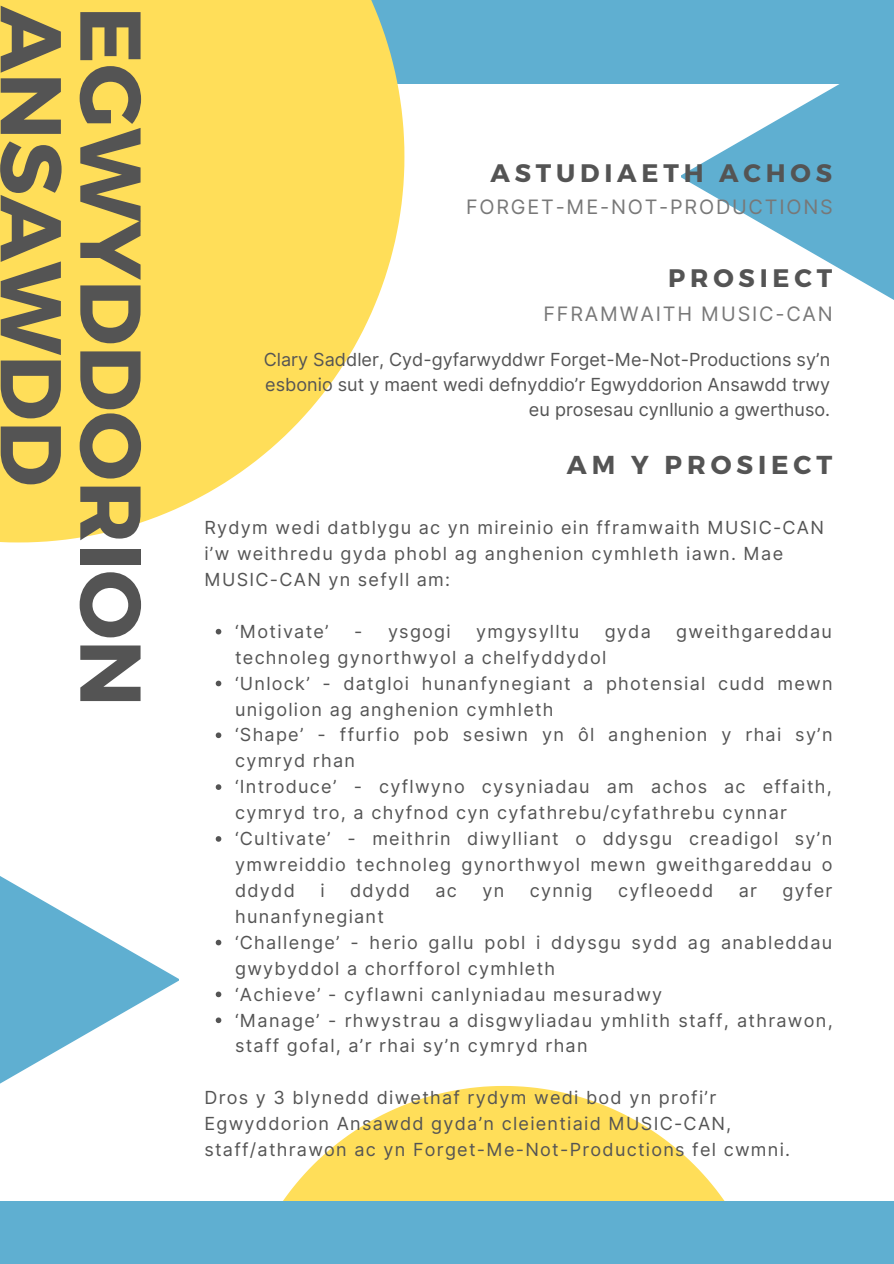
<style>
.page{position:relative;width:894px;height:1264px;background:#fff}
.page>*{position:absolute;margin:0;border:0;box-sizing:border-box;transform-origin:0 0}
.t1{font:700 85.95px/79.7px "Montserrat";color:#545454}
.t2{font:700 25.95px "Montserrat";letter-spacing:.19em;color:#545454}
.t3{font:700 25.35px "Montserrat";letter-spacing:.19em;color:#545454}
.t4{font:19.8px "Inter";letter-spacing:.09em;color:#787878}
.t5{font:18px/26px "Inter";letter-spacing:.07em;color:#545454}
.t6{font:18px/24.8px "Inter";color:#545454;text-align:right}
</style>
<div class="page">
<svg style="left:681px;top:84px;width:212px;height:216px;fill:#5fafd1"></svg>
<svg style="left:283px;top:1086px;width:442px;height:115px;fill:#ffde59"></svg>
<div style="left:0;top:0;width:893px;height:84px;background:#5fafd1"></div>
<div style="left:0;top:1201px;width:893px;height:62px;background:#5fafd1"></div>
<svg style="left:0;top:876px;width:179px;height:208px"></svg>
<svg style="left:0;top:0;width:404px;height:542px;background:#fde271"></svg>
<svg style="left:216px;top:629px;width:5px;height:5px"></svg>
<svg style="left:216px;top:680px;width:5px;height:6px"></svg>
<svg style="left:216px;top:732px;width:5px;height:6px"></svg>
<svg style="left:216px;top:784px;width:5px;height:6px"></svg>
<svg style="left:216px;top:836px;width:5px;height:5px"></svg>
<svg style="left:216px;top:939px;width:5px;height:6px"></svg>
<svg style="left:216px;top:991px;width:5px;height:6px"></svg>
<svg style="left:216px;top:1017px;width:5px;height:6px"></svg>
<p class="t1" style="left:155px;top:6px;width:702px;rotate:90deg">EGWYDDORION<br>ANSAWDD</p>
<p class="t3" style="left:490px;top:157px;width:343px">ASTUDIAETH ACHOS</p>
<p class="t4" style="left:466px;top:195px;width:368px">FORGET-ME-NOT-PRODUCTIONS</p>
<p class="t3" style="left:668px;top:261px;width:165px">PROSIECT</p>
<p class="t4" style="left:543px;top:301px;width:291px">FFRAMWAITH MUSIC-CAN</p>
<p class="t6" style="left:263px;top:347px;width:568px">Clary Saddler, Cyd-gyfarwyddwr Forget-Me-Not-Productions sy’n esbonio sut y maent wedi defnyddio’r Egwyddorion Ansawdd trwy eu prosesau cynllunio a gwerthuso.</p>
<p class="t2" style="left:566px;top:447px;width:267px">AM Y PROSIECT</p>
<p class="t5" style="left:204px;top:514px;width:621px">Rydym wedi datblygu ac yn mireinio ein fframwaith MUSIC-CAN i’w weithredu gyda phobl ag anghenion cymhleth iawn. Mae<br>MUSIC-CAN yn sefyll am:</p>
<p class="t5" style="left:235px;top:618px;width:95px">‘Motivate’</p>
<p class="t5" style="left:354px;top:618px;width:98px">- ysgogi</p>
<p class="t5" style="left:476px;top:618px;width:105px">ymgysylltu</p>
<p class="t5" style="left:604px;top:618px;width:48px">gyda</p>
<p class="t5" style="left:676px;top:618px;width:157px">gweithgareddau</p>
<p class="t5" style="left:235px;top:644px;width:372px">technoleg gynorthwyol a chelfyddydol</p>
<p class="t5" style="left:235px;top:670px;width:599px">‘Unlock’ - datgloi hunanfynegiant a photensial cudd mewn unigolion ag anghenion cymhleth</p>
<p class="t5" style="left:235px;top:722px;width:599px">‘Shape’ - ffurfio pob sesiwn yn ôl anghenion y rhai sy’n cymryd rhan</p>
<p class="t5" style="left:235px;top:773px;width:598px">‘Introduce’ - cyflwyno cysyniadau am achos ac effaith, cymryd tro, a chyfnod cyn cyfathrebu/cyfathrebu cynnar</p>
<p class="t5" style="left:235px;top:825px;width:599px;text-align:justify">‘Cultivate’ - meithrin diwylliant o ddysgu creadigol sy’n ymwreiddio technoleg gynorthwyol mewn gweithgareddau o ddydd</p>
<p class="t5" style="left:320px;top:877px;width:6px">i</p>
<p class="t5" style="left:350px;top:877px;width:61px">ddydd</p>
<p class="t5" style="left:435px;top:877px;width:23px">ac</p>
<p class="t5" style="left:482px;top:877px;width:23px">yn</p>
<p class="t5" style="left:529px;top:877px;width:64px">cynnig</p>
<p class="t5" style="left:618px;top:877px;width:97px">cyfleoedd</p>
<p class="t5" style="left:738px;top:877px;width:20px">ar</p>
<p class="t5" style="left:782px;top:877px;width:51px">gyfer</p>
<p class="t5" style="left:235px;top:903px;width:150px">hunanfynegiant</p>
<p class="t5" style="left:235px;top:929px;width:598px">‘Challenge’ - herio gallu pobl i ddysgu sydd ag anableddau gwybyddol a chorfforol cymhleth</p>
<p class="t5" style="left:235px;top:981px;width:428px">‘Achieve’ - cyflawni canlyniadau mesuradwy</p>
<p class="t5" style="left:235px;top:1006px;width:599px">‘Manage’ - rhwystrau a disgwyliadau ymhlith staff, athrawon, staff gofal, a’r rhai sy’n cymryd rhan</p>
<p class="t5" style="left:204px;top:1084px;width:587px">Dros y 3 blynedd diwethaf rydym wedi bod yn profi’r<br>Egwyddorion Ansawdd gyda’n cleientiaid MUSIC-CAN, staff/athrawon ac yn Forget-Me-Not-Productions fel cwmni.</p>
</div>
